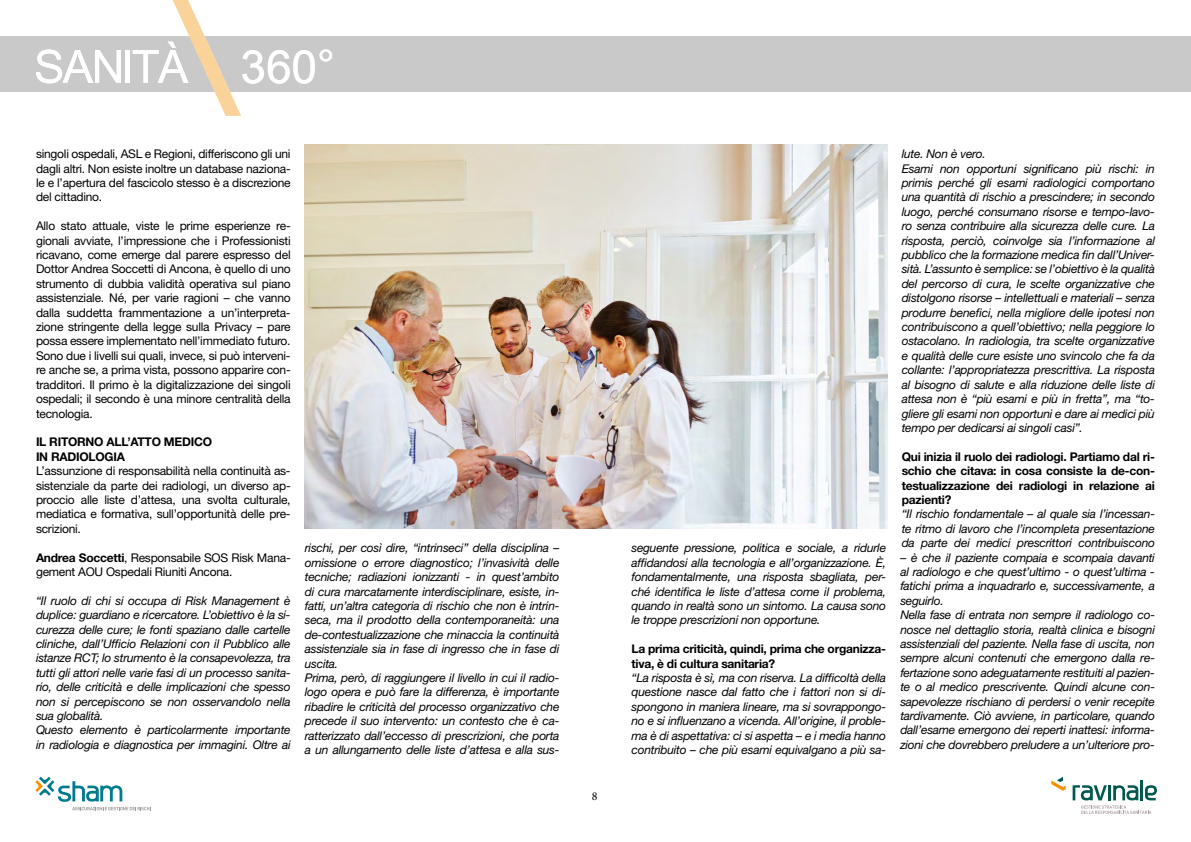
<style>
.page{position:relative;width:1191px;height:842px;background:#fff}
.page>*{position:absolute;margin:0;border:0;box-sizing:border-box;transform-origin:0 0}
.t1{font:45.8px "Arial Unicode MS";color:#fff}
.t2{font:italic 12px/14.4px "Helvetica Neue";letter-spacing:-.02em;color:#000}
.t3{font:12px/14.4px "Helvetica Neue";letter-spacing:-.02em;color:#000;text-align:justify}
.t4{font:700 12px/14.4px "Helvetica Neue";letter-spacing:-.02em;color:#000}
.t5{font:12px "Minion Pro";color:#000}
.s1{font-weight:700}
</style>
<div class="page">
<div style="left:0;top:36px;width:1191px;height:56px;background:#cac9c9"></div>
<svg style="left:36px;top:49px;width:85px;height:34px"></svg>
<hr style="left:125px;top:50px;width:4px;height:33px;background:#fff">
<svg style="left:133px;top:0;width:108px;height:116px"></svg>
<svg style="left:35px;top:777px;width:116px;height:33px"></svg>
<hr style="left:1140px;top:780px;width:3px;height:20px;background:#00584e">
<svg style="left:1072px;top:785px;width:85px;height:29px"></svg>
<svg style="left:1051px;top:777px;width:14px;height:14px"></svg>
<img style="left:305px;top:145px;width:582px;height:384px">
<h1 class="t1" style="left:240px;top:33px;width:96px">360°</h1>
<p class="t3" style="left:36px;top:147px;width:256px">singoli ospedali, ASL e Regioni, differiscono gli uni dagli altri. Non esiste inoltre un database naziona&shy;le e l’apertura del fascicolo stesso è a discrezione del cittadino.</p>
<p class="t3" style="left:36px;top:219px;width:256px">Allo stato attuale, viste le prime esperienze re&shy;gionali avviate, l’impressione che i Professionisti ricavano, come emerge dal parere espresso del Dottor Andrea Soccetti di Ancona, è quello di uno strumento di dubbia validità operativa sul piano assistenziale. Né, per varie ragioni – che vanno dalla suddetta frammentazione a un’interpreta&shy;zione stringente della legge sulla Privacy – pare possa essere implementato nell’immediato futuro.<br>Sono due i livelli sui quali, invece, si può interveni&shy;re anche se, a prima vista, possono apparire con&shy;tradditori. Il primo è la digitalizzazione dei singoli ospedali; il secondo è una minore centralità della tecnologia.</p>
<p class="t4" style="left:36px;top:435px;width:177px">IL RITORNO ALL’ATTO MEDICO<br>IN RADIOLOGIA</p>
<p class="t3" style="left:36px;top:463px;width:256px">L’assunzione di responsabilità nella continuità as&shy;sistenziale da parte dei radiologi, un diverso ap&shy;proccio alle liste d’attesa, una svolta culturale, mediatica e formativa, sull’opportunità delle pre&shy;scrizioni.</p>
<p class="t3" style="left:36px;top:550px;width:256px"><span class="s1">Andrea Soccetti</span>, Responsabile SOS Risk Mana&shy;gement AOU Ospedali Riuniti Ancona.</p>
<p class="t2" style="left:36px;top:593px;width:256px">“Il ruolo di chi si occupa di Risk Management è duplice: guardiano e ricercatore. L’obiettivo è la si&shy;curezza delle cure; le fonti spaziano dalle cartelle cliniche, dall’Ufficio Relazioni con il Pubblico alle istanze RCT; lo strumento è la consapevolezza, tra tutti gli attori nelle varie fasi di un processo sanita&shy;rio, delle criticità e delle implicazioni che spesso non si percepiscono se non osservandolo nella sua globalità.<br>Questo elemento è particolarmente importante in radiologia e diagnostica per immagini. Oltre ai</p>
<p class="t2" style="left:305px;top:541px;width:256px">rischi, per così dire, “intrinseci” della disciplina – omissione o errore diagnostico; l’invasività delle tecniche; radiazioni ionizzanti - in quest’ambito di cura marcatamente interdisciplinare, esiste, in&shy;fatti, un’altra categoria di rischio che non è intrin&shy;seca, ma il prodotto della contemporaneità: una de-contestualizzazione che minaccia la continuità assistenziale sia in fase di ingresso che in fase di uscita.<br>Prima, però, di raggiungere il livello in cui il radio&shy;logo opera e può fare la differenza, è importante ribadire le criticità del processo organizzativo che precede il suo intervento: un contesto che è ca&shy;ratterizzato dall’eccesso di prescrizioni, che porta a un allungamento delle liste d’attesa e alla sus-</p>
<p class="t5" style="left:592px;top:788px;width:7px">8</p>
<p class="t2" style="left:631px;top:541px;width:256px;text-align:justify">seguente pressione, politica e sociale, a ridurle affidandosi alla tecnologia e all’organizzazione. È, fondamentalmente, una risposta sbagliata, per&shy;ché identifica le liste d’attesa come il problema, quando in realtà sono un sintomo. La causa sono le troppe prescrizioni non opportune.</p>
<p class="t4" style="left:631px;top:641px;width:256px">La prima criticità, quindi, prima che organizza&shy;tiva, è di cultura sanitaria?</p>
<p class="t2" style="left:631px;top:670px;width:256px;text-align:justify">“La risposta è sì, ma con riserva. La difficoltà della questione nasce dal fatto che i fattori non si di&shy;spongono in maniera lineare, ma si sovrappongo&shy;no e si influenzano a vicenda. All’origine, il proble&shy;ma è di aspettativa: ci si aspetta – e i media hanno contribuito – che più esami equivalgano a più sa-</p>
<p class="t2" style="left:901px;top:147px;width:255px">lute. Non è vero.<br>Esami non opportuni significano più rischi: in primis perché gli esami radiologici comportano una quantità di rischio a prescindere; in secondo luogo, perché consumano risorse e tempo-lavo&shy;ro senza contribuire alla sicurezza delle cure. La risposta, perciò, coinvolge sia l’informazione al pubblico che la formazione medica fin dall’Univer&shy;sità. L’assunto è semplice: se l’obiettivo è la qualità del percorso di cura, le scelte organizzative che distolgono risorse – intellettuali e materiali – senza produrre benefici, nella migliore delle ipotesi non contribuiscono a quell’obiettivo; nella peggiore lo ostacolano. In radiologia, tra scelte organizzative e qualità delle cure esiste uno svincolo che fa da collante: l’appropriatezza prescrittiva. La risposta al bisogno di salute e alla riduzione delle liste di attesa non è “più esami e più in fretta”, ma “to&shy;gliere gli esami non opportuni e dare ai medici più tempo per dedicarsi ai singoli casi”.</p>
<p class="t4" style="left:901px;top:449px;width:255px;text-align:justify">Qui inizia il ruolo dei radiologi. Partiamo dal ri&shy;schio che citava: in cosa consiste la de-con&shy;testualizzazione dei radiologi in relazione ai pazienti?</p>
<p class="t2" style="left:901px;top:507px;width:255px;text-align:justify">“Il rischio fondamentale – al quale sia l’incessan&shy;te ritmo di lavoro che l’incompleta presentazione da parte dei medici prescrittori contribuiscono</p>
<p class="t2" style="left:900px;top:550px;width:256px">– è che il paziente compaia e scompaia davanti al radiologo e che quest’ultimo - o quest’ultima - fatichi prima a inquadrarlo e, successivamente, a seguirlo.<br>Nella fase di entrata non sempre il radiologo co&shy;nosce nel dettaglio storia, realtà clinica e bisogni assistenziali del paziente. Nella fase di uscita, non sempre alcuni contenuti che emergono dalla re&shy;fertazione sono adeguatamente restituiti al pazien&shy;te o al medico prescrivente. Quindi alcune con&shy;sapevolezze rischiano di perdersi o venir recepite tardivamente. Ciò avviene, in particolare, quando dall’esame emergono dei reperti inattesi: informa&shy;zioni che dovrebbero preludere a un’ulteriore pro-</p>
</div>
